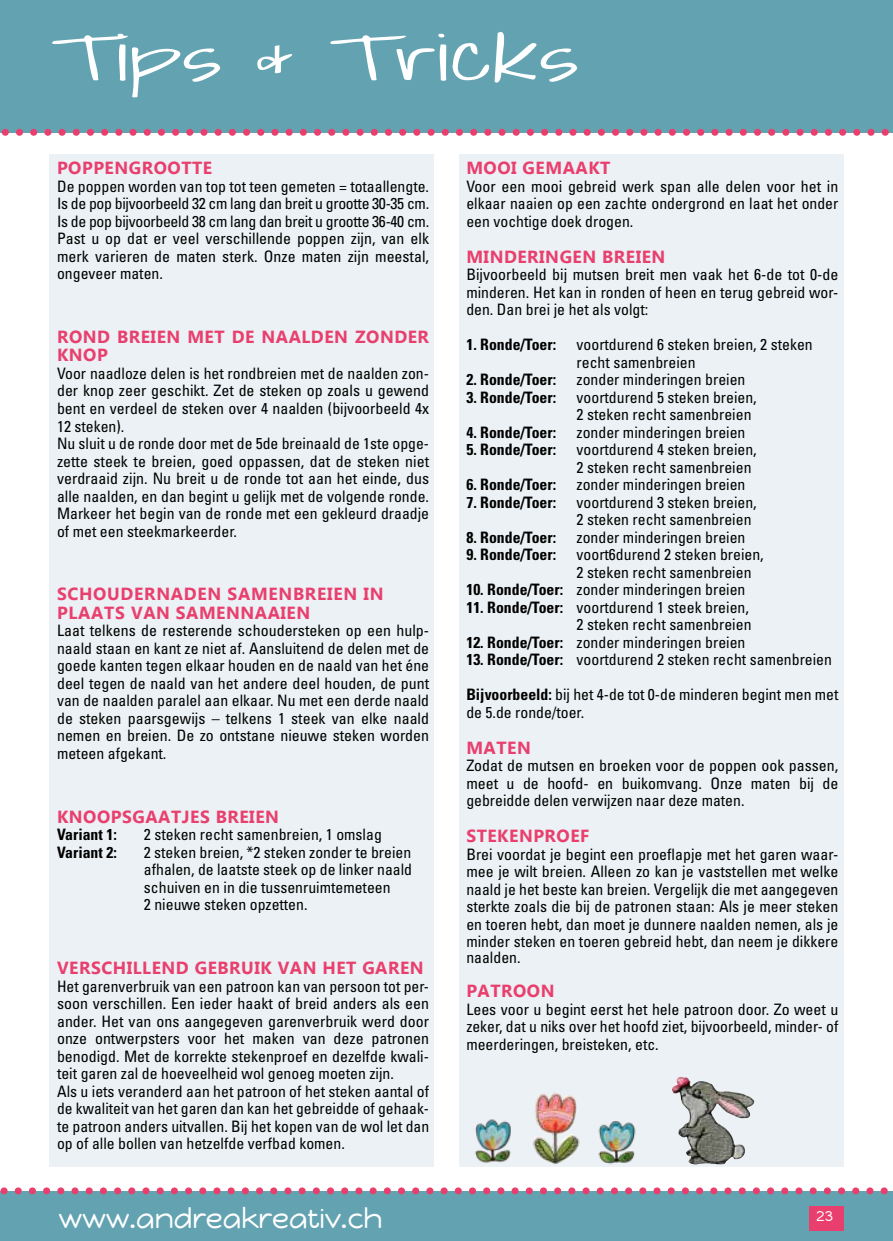
<style>
.page{position:relative;width:893px;height:1241px;background:#fff}
.page>*{position:absolute;margin:0;border:0;box-sizing:border-box;transform-origin:0 0}
.t1{font:300 63px "Shadows Into";letter-spacing:-.01em;color:#fff;scale:1.75 1}
.t2{font:28.35px "Happy Monkey";color:#fff}
.t3{font:700 17.5px/18.4px "Gadugi";letter-spacing:.03em;color:#e93f6e}
.t4{font:condensed 15.75px/17.5px "Univers";color:#000}
.t5{font:700 condensed 15.75px "Univers";color:#000}
.t6{font:14.17px "Happy Monkey";color:#fff;scale:1.11 1}
.s1{font-weight:700}
</style>
<div class="page">
<div style="left:0;top:0;width:893px;height:133px;background:#63a3b1"></div>
<div style="left:0;top:1190px;width:893px;height:50px;background:#63a3b1"></div>
<svg style="left:0;top:1187px;width:893px;height:7px"></svg>
<svg style="left:1px;top:129px;width:888px;height:7px"></svg>
<div style="left:809px;top:1205px;width:34px;height:25px;background:#e93f6e"></div>
<div style="left:459px;top:154px;width:384px;height:1012px;background:#ebf1f4"></div>
<div style="left:50px;top:154px;width:384px;height:1012px;background:#ebf1f4"></div>
<img style="left:672px;top:1076px;width:82px;height:88px">
<img style="left:533px;top:1092px;width:44px;height:72px">
<img style="left:475px;top:1119px;width:36px;height:44px">
<img style="left:577px;top:1121px;width:81px;height:46px">
<h1 class="t1" style="left:51px;top:6px;width:303px">Tips &amp; Tricks</h1>
<p class="t3" style="left:57px;top:158px;width:157px">POPPENGROOTTE</p>
<p class="t4" style="left:57px;top:177px;width:374px;text-align:justify">De poppen worden van top tot teen gemeten = totaallengte.<br>Is de pop bijvoorbeeld 32 cm lang dan breit u grootte 30-35 cm.<br>Is de pop bijvoorbeeld 38 cm lang dan breit u grootte 36-40 cm.<br>Past u op dat er veel verschillende poppen zijn, van elk merk varieren de maten sterk. Onze maten zijn meestal, ongeveer maten.</p>
<p class="t3" style="left:57px;top:327px;width:373px">ROND BREIEN MET DE NAALDEN ZONDER<br>KNOP</p>
<p class="t4" style="left:57px;top:364px;width:374px">Voor naadloze delen is het rondbreien met de naalden zon&shy;der knop zeer geschikt. Zet de steken op zoals u gewend bent en verdeel de steken over 4 naalden (bijvoorbeeld 4x 12 steken).<br>Nu sluit u de ronde door met de 5de breinaald de 1ste opge&shy;zette steek te breien, goed oppassen, dat de steken niet verdraaid zijn. Nu breit u de ronde tot aan het einde, dus alle naalden, en dan begint u gelijk met de volgende ronde.<br>Markeer het begin van de ronde met een gekleurd draadje of met een steekmarkeerder.</p>
<p class="t3" style="left:57px;top:585px;width:328px">SCHOUDERNADEN SAMENBREIEN IN<br>PLAATS VAN SAMENNAAIEN</p>
<p class="t4" style="left:57px;top:621px;width:374px;text-align:justify">Laat telkens de resterende schoudersteken op een hulp&shy;naald staan en kant ze niet af. Aansluitend de delen met de goede kanten tegen elkaar houden en de naald van het éne deel tegen de naald van het andere deel houden, de punt van de naalden paralel aan elkaar. Nu met een derde naald de steken paarsgewijs – telkens 1 steek van elke naald nemen en breien. De zo ontstane nieuwe steken worden meteen afgekant.</p>
<p class="t3" style="left:57px;top:807px;width:223px">KNOOPSGAATJES BREIEN</p>
<p class="t5" style="left:57px;top:825px;width:61px">Variant 1:</p>
<p class="t4" style="left:144px;top:825px;width:239px">2 steken recht samenbreien, 1 omslag</p>
<p class="t5" style="left:57px;top:842px;width:61px">Variant 2:</p>
<p class="t4" style="left:144px;top:843px;width:270px">2 steken breien, *2 steken zonder te breien afhalen, de laatste steek op de linker naald schuiven en in die tussenruimtemeteen<br>2 nieuwe steken opzetten.</p>
<p class="t3" style="left:57px;top:958px;width:368px">VERSCHILLEND GEBRUIK VAN HET GAREN</p>
<p class="t4" style="left:57px;top:977px;width:374px">Het garenverbruik van een patroon kan van persoon tot per&shy;soon verschillen. Een ieder haakt of breid anders als een ander. Het van ons aangegeven garenverbruik werd door onze ontwerpsters voor het maken van deze patronen benodigd. Met de korrekte stekenproef en dezelfde kwali&shy;teit garen zal de hoeveelheid wol genoeg moeten zijn.<br>Als u iets veranderd aan het patroon of het steken aantal of de kwaliteit van het garen dan kan het gebreidde of gehaak&shy;te patroon anders uitvallen. Bij het kopen van de wol let dan op of alle bollen van hetzelfde verfbad komen.</p>
<p class="t3" style="left:466px;top:158px;width:146px">MOOI GEMAAKT</p>
<p class="t4" style="left:466px;top:177px;width:374px;text-align:justify">Voor een mooi gebreid werk span alle delen voor het in elkaar naaien op een zachte ondergrond en laat het onder een vochtige doek drogen.</p>
<p class="t3" style="left:466px;top:247px;width:201px">MINDERINGEN BREIEN</p>
<p class="t4" style="left:466px;top:265px;width:374px;text-align:justify">Bijvoorbeeld bij mutsen breit men vaak het 6-de tot 0-de minderen. Het kan in ronden of heen en terug gebreid wor&shy;den. Dan brei je het als volgt:</p>
<p class="t5" style="left:466px;top:335px;width:91px">1. Ronde/Toer:</p>
<p class="t4" style="left:577px;top:335px;width:238px">voortdurend 6 steken breien, 2 steken recht samenbreien</p>
<p class="t5" style="left:466px;top:370px;width:91px">2. Ronde/Toer:</p>
<p class="t4" style="left:577px;top:370px;width:170px">zonder minderingen breien</p>
<p class="t5" style="left:466px;top:387px;width:91px">3. Ronde/Toer:</p>
<p class="t4" style="left:577px;top:388px;width:182px">voortdurend 5 steken breien,<br>2 steken recht samenbreien</p>
<p class="t5" style="left:466px;top:422px;width:91px">4. Ronde/Toer:</p>
<p class="t4" style="left:577px;top:423px;width:170px">zonder minderingen breien</p>
<p class="t5" style="left:466px;top:440px;width:91px">5. Ronde/Toer:</p>
<p class="t4" style="left:577px;top:440px;width:182px">voortdurend 4 steken breien,<br>2 steken recht samenbreien</p>
<p class="t5" style="left:466px;top:475px;width:91px">6. Ronde/Toer:</p>
<p class="t4" style="left:577px;top:475px;width:170px">zonder minderingen breien</p>
<p class="t5" style="left:466px;top:492px;width:91px">7. Ronde/Toer:</p>
<p class="t4" style="left:577px;top:493px;width:182px">voortdurend 3 steken breien,<br>2 steken recht samenbreien</p>
<p class="t5" style="left:466px;top:527px;width:91px">8. Ronde/Toer:</p>
<p class="t4" style="left:577px;top:528px;width:170px">zonder minderingen breien</p>
<p class="t5" style="left:466px;top:545px;width:91px">9. Ronde/Toer:</p>
<p class="t4" style="left:577px;top:545px;width:189px">voort6durend 2 steken breien,<br>2 steken recht samenbreien</p>
<p class="t4" style="left:466px;top:580px;width:281px"><span class="s1">10. Ronde/Toer:</span> zonder minderingen breien</p>
<p class="t4" style="left:466px;top:598px;width:287px;text-align:right"><span class="s1">11. Ronde/Toer:</span> voortdurend 1 steek breien,<br>2 steken recht samenbreien</p>
<p class="t4" style="left:466px;top:633px;width:281px"><span class="s1">12. Ronde/Toer:</span> zonder minderingen breien</p>
<p class="t4" style="left:466px;top:650px;width:367px"><span class="s1">13. Ronde/Toer:</span> voortdurend 2 steken recht samenbreien</p>
<p class="t4" style="left:466px;top:685px;width:374px"><span class="s1">Bijvoorbeeld:</span> bij het 4-de tot 0-de minderen begint men met de 5.de ronde/toer.</p>
<p class="t3" style="left:466px;top:738px;width:66px">MATEN</p>
<p class="t4" style="left:466px;top:756px;width:374px;text-align:justify">Zodat de mutsen en broeken voor de poppen ook passen, meet u de hoofd- en buikomvang. Onze maten bij de gebreidde delen verwijzen naar deze maten.</p>
<p class="t3" style="left:466px;top:826px;width:124px">STEKENPROEF</p>
<p class="t4" style="left:466px;top:845px;width:374px;text-align:justify">Brei voordat je begint een proeflapje met het garen waar&shy;mee je wilt breien. Alleen zo kan je vaststellen met welke naald je het beste kan breien. Vergelijk die met aangegeven sterkte zoals die bij de patronen staan: Als je meer steken en toeren hebt, dan moet je dunnere naalden nemen, als je minder steken en toeren gebreid hebt, dan neem je dikkere</p>
<p class="t4" style="left:466px;top:948px;width:56px">naalden.</p>
<p class="t3" style="left:466px;top:981px;width:90px">PATROON</p>
<p class="t4" style="left:466px;top:999px;width:374px;text-align:justify">Lees voor u begint eerst het hele patroon door. Zo weet u zeker, dat u niks over het hoofd ziet, bijvoorbeeld, minder- of meerderingen, breisteken, etc.</p>
<h2 class="t2" style="left:58px;top:1200px;width:326px">www.andreakreativ.ch</h2>
<p class="t6" style="left:816px;top:1207px;width:17px">23</p>
</div>
